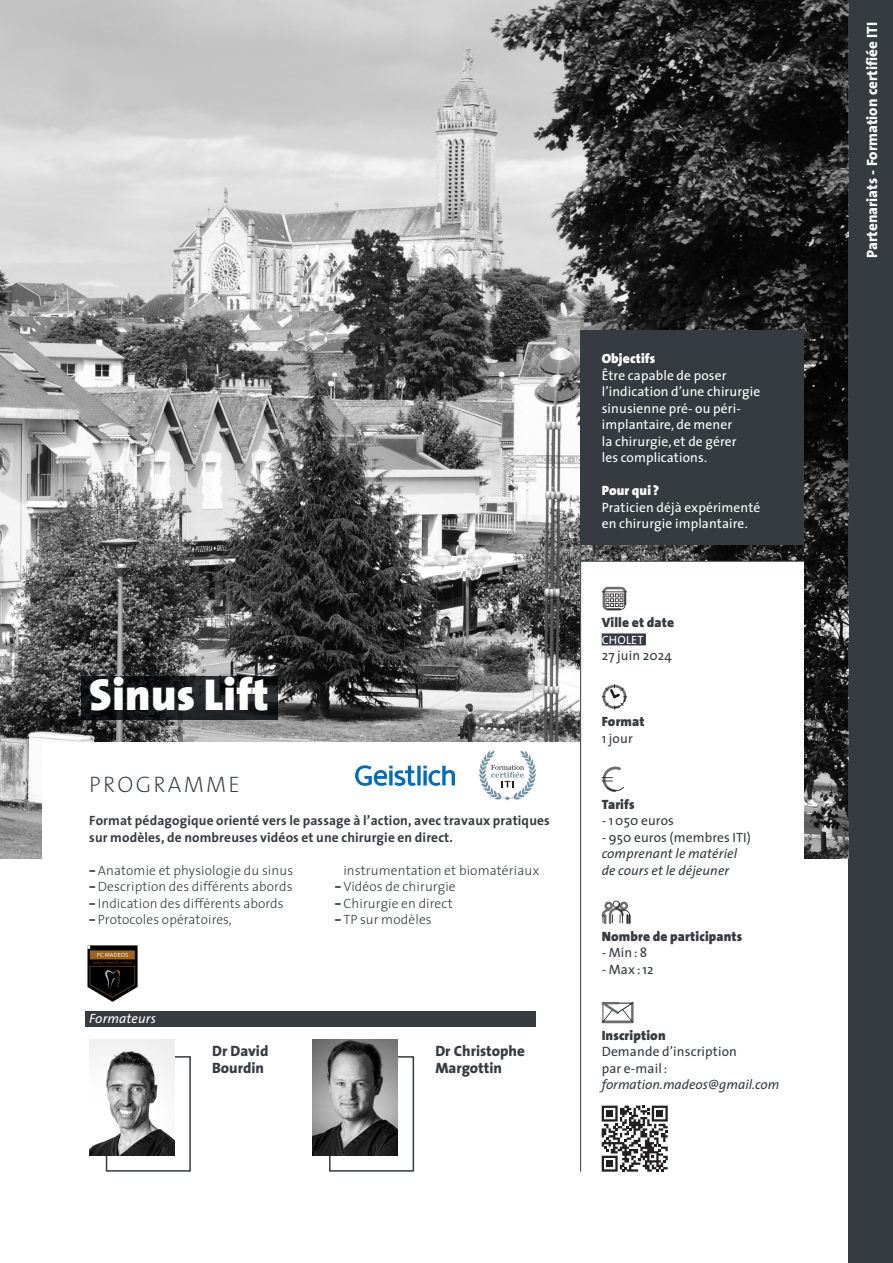
<style>
.page{position:relative;width:893px;height:1263px;background:#fff}
.page>*{position:absolute;margin:0;border:0;box-sizing:border-box;transform-origin:0 0}
.t1{font:900 45px "The Sans";letter-spacing:.01em;color:#fff}
.t2{font:200 22.5px "The Sans";letter-spacing:.1em;color:#353b40}
.t3{font:800 15px/16.5px "The Sans";color:#353b40}
.t4{font:800 15px "The Sans";color:#fff}
.t5{font:300 13.5px "The Sans";letter-spacing:.01em;color:#353b40}
.t6{font:13.5px/16.5px "The Sans Plain";letter-spacing:.01em;color:#fff}
.t7{font:700 13.5px/16.5px "The Sans";letter-spacing:.01em;color:#353b40}
.t8{font:13.5px/16.5px "The Sans Plain";letter-spacing:.01em;color:#353b40}
.t9{font:italic 13.5px/16.5px "The Sans";letter-spacing:.01em;color:#353b40}
.t10{font:900 13.5px "The Sans";letter-spacing:.01em;color:#353b40}
.t11{font:900 13.5px "The Sans";letter-spacing:.01em;color:#fff}
.t12{font:italic 13.5px "The Sans";letter-spacing:.01em;color:#fff}
.t13{font:12px "The Sans Plain";letter-spacing:.01em;color:#fff}
.s1{font-family:"Barlow";font-weight:700}
</style>
<div class="page">
<div style="left:848px;top:0;width:45px;height:1263px;background:#353b40"></div>
<img style="left:0;top:0;width:848px;height:858px">
<div style="left:580px;top:330px;width:224px;height:215px;background:#353b40"></div>
<svg style="left:580px;top:561px;width:224px;height:611px"></svg>
<div style="left:43px;top:742px;width:537px;height:521px;background:#fff"></div>
<div style="left:106px;top:1056px;width:85px;height:115px;border:2px solid #353b40"></div>
<div style="left:329px;top:1056px;width:85px;height:115px;border:2px solid #353b40"></div>
<img style="left:89px;top:1039px;width:85px;height:116px">
<div style="left:85px;top:1011px;width:451px;height:15px;background:#353b40"></div>
<img style="left:87px;top:945px;width:51px;height:57px">
<svg style="left:81px;top:677px;width:197px;height:43px;background:#171a1c"></svg>
<img style="left:313px;top:1039px;width:85px;height:116px">
<svg style="left:479px;top:751px;width:57px;height:49px"></svg>
<svg style="left:417px;top:766px;width:4px;height:19px"></svg>
<svg style="left:355px;top:765px;width:61px;height:21px"></svg>
<svg style="left:423px;top:766px;width:32px;height:20px"></svg>
<p class="t1" style="left:89px;top:656px;width:181px">Sinus Lift</p>
<p class="t2" style="left:89px;top:766px;width:152px">PROGRAMME</p>
<p class="t7" style="left:89px;top:812px;width:462px">Format pédagogique orienté vers le passage à l’action, avec travaux pratiques sur modèles, de nombreuses vidéos et une chirurgie en direct.</p>
<p class="t5" style="left:89px;top:859px;width:205px"><span class="s1">–</span> Anatomie et physiologie du sinus</p>
<p class="t5" style="left:89px;top:875px;width:205px"><span class="s1">–</span>Description des différents abords</p>
<p class="t5" style="left:89px;top:892px;width:196px"><span class="s1">–</span> Indication des différents abords</p>
<p class="t5" style="left:89px;top:908px;width:144px"><span class="s1">–</span> Protocoles opératoires,</p>
<p class="t5" style="left:343px;top:859px;width:197px">instrumentation et biomatériaux</p>
<p class="t5" style="left:335px;top:875px;width:122px"><span class="s1">–</span> Vidéos de chirurgie</p>
<p class="t5" style="left:335px;top:892px;width:119px"><span class="s1">–</span> Chirurgie en direct</p>
<p class="t5" style="left:335px;top:908px;width:98px"><span class="s1">–</span> TP sur modèles</p>
<p class="t12" style="left:89px;top:1007px;width:68px">Formateurs</p>
<p class="t3" style="left:212px;top:1042px;width:58px">Dr David</p>
<p class="t3" style="left:212px;top:1059px;width:53px">Bourdin</p>
<p class="t3" style="left:435px;top:1042px;width:91px">Dr Christophe<br>Margottin</p>
<p class="t11" style="left:602px;top:347px;width:55px">Objectifs</p>
<p class="t6" style="left:602px;top:366px;width:160px">Être capable de poser l’indication d’une chirurgie sinusienne pré- ou péri&shy;implantaire, de mener<br>la chirurgie, et de gérer<br>les complications.</p>
<p class="t11" style="left:602px;top:479px;width:59px">Pour qui ?</p>
<p class="t6" style="left:602px;top:498px;width:160px">Praticien déjà expérimenté en chirurgie implantaire.</p>
<p class="t10" style="left:602px;top:611px;width:74px">Ville et date</p>
<p class="t13" style="left:602px;top:629px;width:43px">CHOLET</p>
<p class="t8" style="left:602px;top:647px;width:72px">27 juin 2024</p>
<p class="t10" style="left:602px;top:710px;width:44px">Format</p>
<p class="t8" style="left:602px;top:729px;width:33px">1 jour</p>
<p class="t10" style="left:602px;top:792px;width:34px">Tarifs</p>
<p class="t8" style="left:602px;top:812px;width:74px">- 1050 euros</p>
<p class="t8" style="left:602px;top:828px;width:151px">- 950 euros (membres ITI)</p>
<p class="t9" style="left:602px;top:845px;width:137px">comprenant le matériel de cours et le déjeuner</p>
<p class="t10" style="left:602px;top:924px;width:142px">Nombre de participants</p>
<p class="t8" style="left:602px;top:944px;width:47px">- Min : 8</p>
<p class="t8" style="left:602px;top:960px;width:53px">- Max : 12</p>
<p class="t10" style="left:602px;top:1023px;width:65px">Inscription</p>
<p class="t8" style="left:602px;top:1043px;width:137px">Demande d’inscription par e-mail :</p>
<p class="t9" style="left:602px;top:1076px;width:179px">formation.madeos@gmail.com</p>
<p class="t4" style="left:859px;top:258px;width:237px;rotate:-90deg">Partenariats - Formation certifiée ITI</p>
</div>
